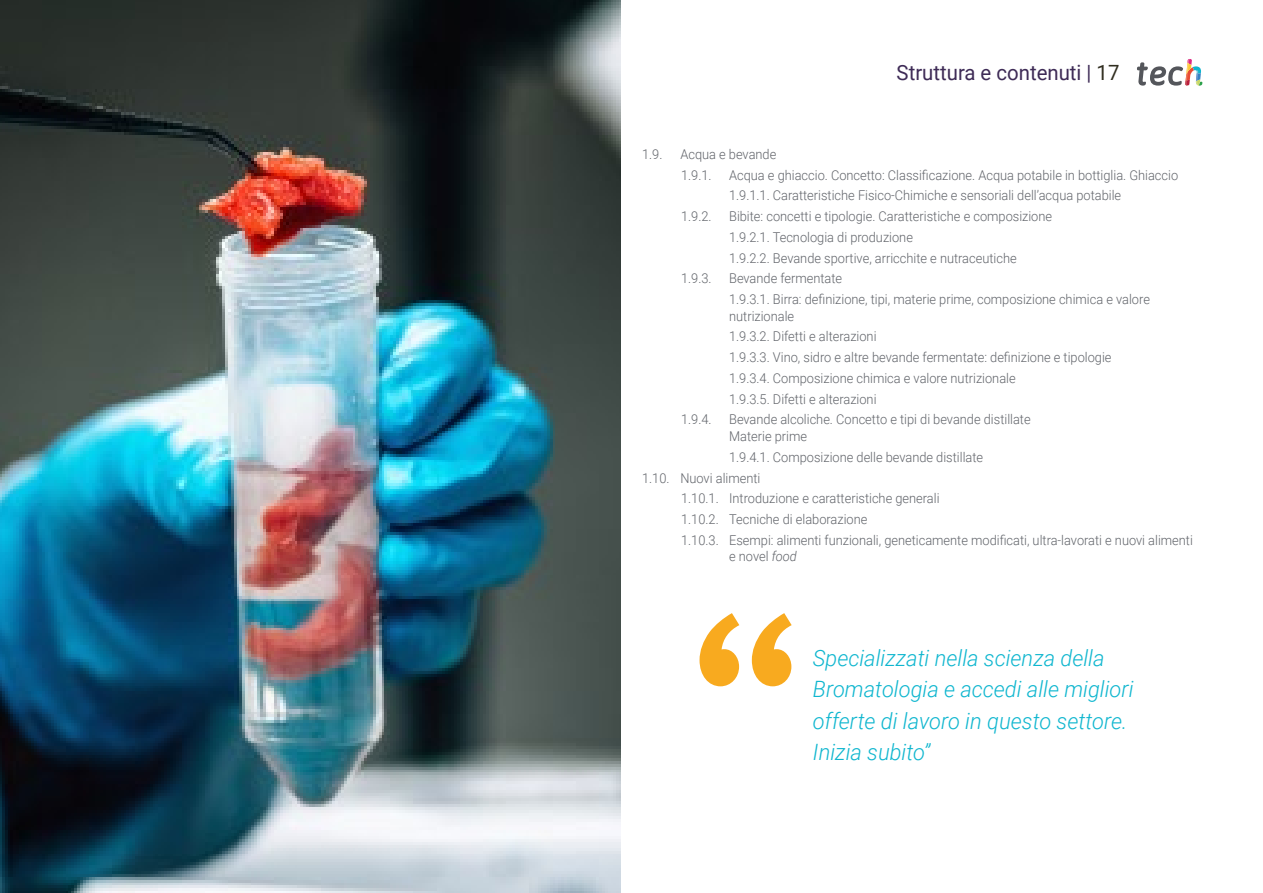
<style>
.page{position:relative;width:1263px;height:893px;background:#fff}
.page>*{position:absolute;margin:0;border:0;box-sizing:border-box;transform-origin:0 0}
.t1{font:italic 300 22.5px/31.5px "Roboto";color:#0fb6cf}
.t2{font:21px "Roboto";color:#3e2b56}
.t3{font:300 13.5px/20.7px "Roboto";color:#61646a;scale:.95 1}
.s1{color:#312e20}
.s2{font-style:italic}
</style>
<div class="page">
<svg style="left:699px;top:613px;width:93px;height:73px"></svg>
<img style="left:0;top:0;width:621px;height:893px">
<svg style="left:1137px;top:59px;width:65px;height:27px"></svg>
<h2 class="t2" style="left:897px;top:57px;width:224px">Struttura e contenuti | <span class="s1">17</span></h2>
<p class="t3" style="left:642px;top:143px;width:23px">1.9.</p>
<p class="t3" style="left:680px;top:143px;width:103px">Acqua e bevande<br>1.9.1.</p>
<p class="t3" style="left:729px;top:164px;width:474px">Acqua e ghiaccio. Concetto: Classificazione. Acqua potabile in bottiglia. Ghiaccio<br>1.9.1.1. Caratteristiche Fisico-Chimiche e sensoriali dell’acqua potabile</p>
<p class="t3" style="left:681px;top:206px;width:34px">1.9.2.</p>
<p class="t3" style="left:729px;top:206px;width:341px">Bibite: concetti e tipologie. Caratteristiche e composizione<br>1.9.2.1. Tecnologia di produzione<br>1.9.2.2. Bevande sportive, arricchite e nutraceutiche</p>
<p class="t3" style="left:681px;top:268px;width:34px">1.9.3.</p>
<p class="t3" style="left:729px;top:268px;width:444px">Bevande fermentate<br>1.9.3.1. Birra: definizione, tipi, materie prime, composizione chimica e valore</p>
<p class="t3" style="left:729px;top:305px;width:404px">nutrizionale<br>1.9.3.2. Difetti e alterazioni<br>1.9.3.3. Vino, sidro e altre bevande fermentate: definizione e tipologie 1.9.3.4. Composizione chimica e valore nutrizionale<br>1.9.3.5. Difetti e alterazioni</p>
<p class="t3" style="left:681px;top:409px;width:34px">1.9.4.</p>
<p class="t3" style="left:729px;top:411px;width:319px;line-height:16.5px">Bevande alcoliche. Concetto e tipi di bevande distillate<br>Materie prime</p>
<p class="t3" style="left:729px;top:446px;width:269px">1.9.4.1. Composizione delle bevande distillate</p>
<p class="t3" style="left:642px;top:467px;width:126px">1.10. Nuovi alimenti</p>
<p class="t3" style="left:681px;top:488px;width:273px">1.10.1. Introduzione e caratteristiche generali</p>
<p class="t3" style="left:681px;top:508px;width:198px">1.10.2. Tecniche di elaborazione</p>
<p class="t3" style="left:681px;top:529px;width:540px">1.10.3. Esempi: alimenti funzionali, geneticamente modificati, ultra-lavorati e nuovi alimenti</p>
<p class="t3" style="left:729px;top:546px;width:73px">e novel <span class="s2">food</span></p>
<h1 class="t1" style="left:813px;top:641px;width:322px">Specializzati nella scienza della<br>Bromatologia e accedi alle migliori offerte di lavoro in questo settore.<br>Inizia subito”</h1>
</div>
